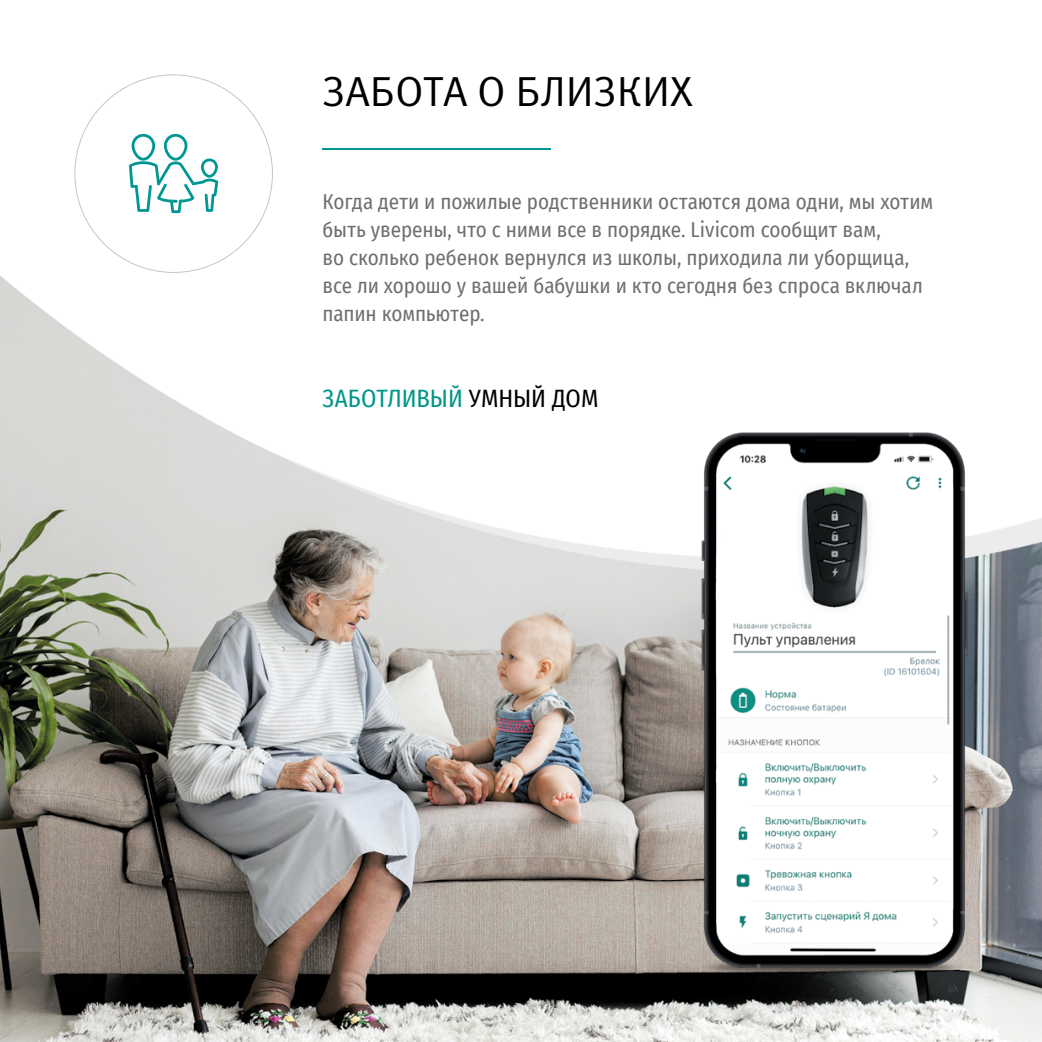
<style>
.page{position:relative;width:1042px;height:1042px;background:#fff}
.page>*{position:absolute;margin:0;border:0;box-sizing:border-box;transform-origin:0 0}
.t1{font:42px "Meta Pro";color:#000}
.t2{font:24.5px "Fira Sans Condensed";color:#009687}
.t3{font:21px/28px "Fira Sans Condensed";letter-spacing:-.005em;color:#706f6f}
.s1{color:#000}
</style>
<div class="page">
<img style="left:0;top:76px;width:1042px;height:966px">
<img style="left:660px;top:883px;width:347px;height:159px">
<hr style="left:322px;top:148px;width:229px;height:2px;background:#009793">
<div style="left:75px;top:75px;width:197px;height:197px;background:#fff;border-radius:50%"></div>
<svg style="left:129px;top:134px;width:89px;height:79px"></svg>
<img style="left:701px;top:433px;width:268px;height:534px">
<h1 class="t1" style="left:322px;top:65px;width:372px">ЗАБОТА О БЛИЗКИХ</h1>
<p class="t3" style="left:322px;top:187px;width:612px">Когда дети и пожилые родственники остаются дома одни, мы хотим быть уверены, что с ними все в порядке. Livicom сообщит вам,<br>во сколько ребенок вернулся из школы, приходила ли уборщица, все ли хорошо у вашей бабушки и кто сегодня без спроса включал папин компьютер.</p>
<p class="t2" style="left:323px;top:379px;width:277px">ЗАБОТЛИВЫЙ <span class="s1">УМНЫЙ ДОМ</span></p>
</div>
